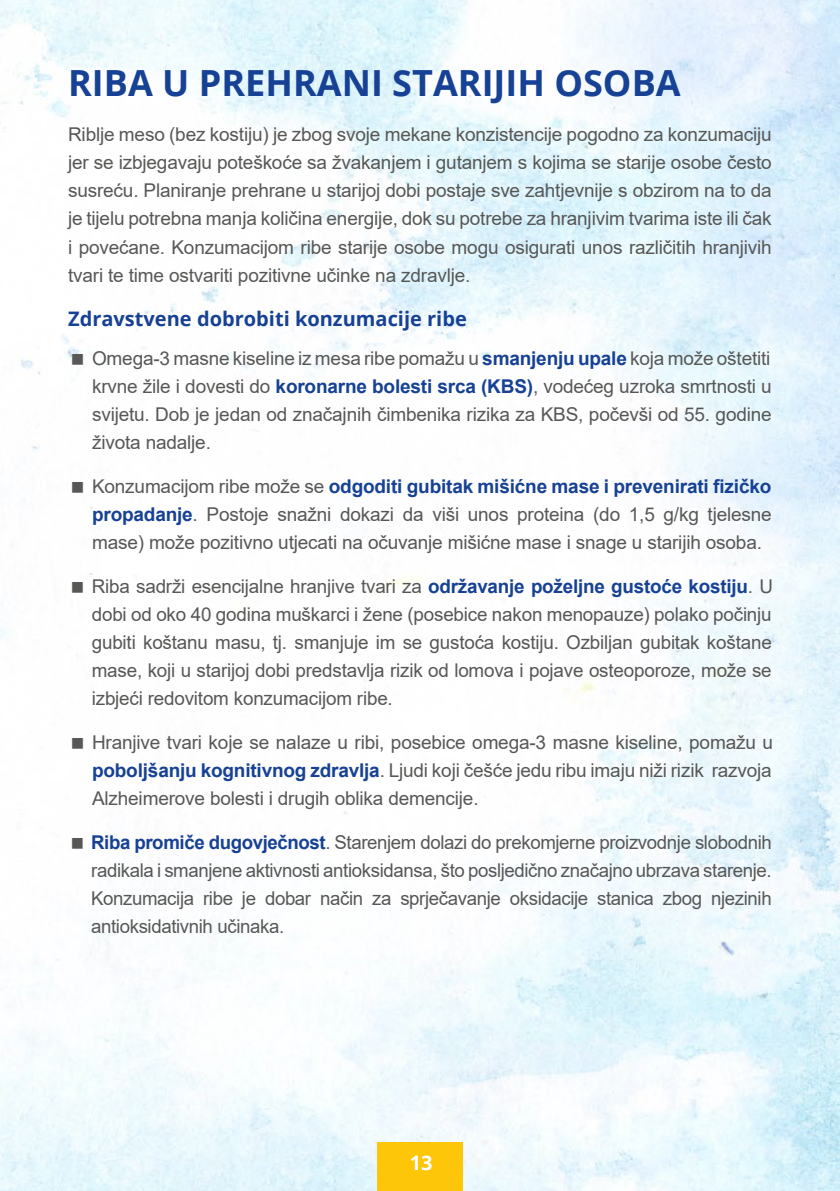
<style>
.page{position:relative;width:840px;height:1191px;background:#fff}
.page>*{position:absolute;margin:0;border:0;box-sizing:border-box;transform-origin:0 0}
.t1{font:700 36px "Open Sans";color:#164194}
.t2{font:700 20px "Open Sans";color:#164194}
.t3{font:700 20px "Open Sans";color:#fff}
.t4{font:19px/28px "Arial";letter-spacing:-.01em;color:#575756;text-align:justify}
.s1{font-weight:700;color:#164194}
</style>
<div class="page">
<img style="left:0;top:0;width:839px;height:1191px">
<div style="left:377px;top:1142px;width:85px;height:49px;background:#fdc608"></div>
<svg style="left:72px;top:354px;width:11px;height:10px"></svg>
<svg style="left:72px;top:482px;width:11px;height:10px"></svg>
<svg style="left:72px;top:582px;width:11px;height:10px"></svg>
<svg style="left:72px;top:738px;width:11px;height:10px"></svg>
<svg style="left:72px;top:838px;width:11px;height:10px"></svg>
<h1 class="t1" style="left:68px;top:57px;width:613px">RIBA U PREHRANI STARIJIH OSOBA</h1>
<p class="t4" style="left:68px;top:121px;width:704px">Riblje meso (bez kostiju) je zbog svoje mekane konzistencije pogodno za konzumaciju jer se izbjegavaju poteškoće sa žvakanjem i gutanjem s kojima se starije osobe često susreću. Planiranje prehrane u starijoj dobi postaje sve zahtjevnije s obzirom na to da je tijelu potrebna manja količina energije, dok su potrebe za hranjivim tvarima iste ili čak i povećane. Konzumacijom ribe starije osobe mogu osigurati unos različitih hranjivih tvari te time ostvariti pozitivne učinke na zdravlje.</p>
<p class="t2" style="left:68px;top:304px;width:400px">Zdravstvene dobrobiti konzumacije ribe</p>
<p class="t4" style="left:92px;top:344px;width:681px">Omega-3 masne kiseline iz mesa ribe pomažu u <span class="s1">smanjenju upale</span> koja može oštetiti krvne žile i dovesti do <span class="s1">koronarne bolesti srca (KBS)</span>, vodećeg uzroka smrtnosti u svijetu. Dob je jedan od značajnih čimbenika rizika za KBS, počevši od 55. godine života nadalje.</p>
<p class="t4" style="left:92px;top:472px;width:681px">Konzumacijom ribe može se <span class="s1">odgoditi gubitak mišićne mase i prevenirati fizičko propadanje</span>. Postoje snažni dokazi da viši unos proteina (do 1,5 g/kg tjelesne mase) može pozitivno utjecati na očuvanje mišićne mase i snage u starijih osoba.</p>
<p class="t4" style="left:92px;top:572px;width:682px">Riba sadrži esencijalne hranjive tvari za <span class="s1">održavanje poželjne gustoće kostiju</span>. U dobi od oko 40 godina muškarci i žene (posebice nakon menopauze) polako počinju gubiti koštanu masu, tj. smanjuje im se gustoća kostiju. Ozbiljan gubitak koštane mase, koji u starijoj dobi predstavlja rizik od lomova i pojave osteoporoze, može se izbjeći redovitom konzumacijom ribe.</p>
<p class="t4" style="left:92px;top:728px;width:682px">Hranjive tvari koje se nalaze u ribi, posebice omega-3 masne kiseline, pomažu u <span class="s1">poboljšanju kognitivnog zdravlja</span>. Ljudi koji češće jedu ribu imaju niži rizik razvoja Alzheimerove bolesti i drugih oblika demencije.</p>
<p class="t4" style="left:91px;top:828px;width:681px"><span class="s1">Riba promiče dugovječnost</span>. Starenjem dolazi do prekomjerne proizvodnje slobodnih radikala i smanjene aktivnosti antioksidansa, što posljedično značajno ubrzava starenje.<br>Konzumacija ribe je dobar način za sprječavanje oksidacije stanica zbog njezinih antioksidativnih učinaka.</p>
<p class="t3" style="left:409px;top:1148px;width:24px">13</p>
</div>
